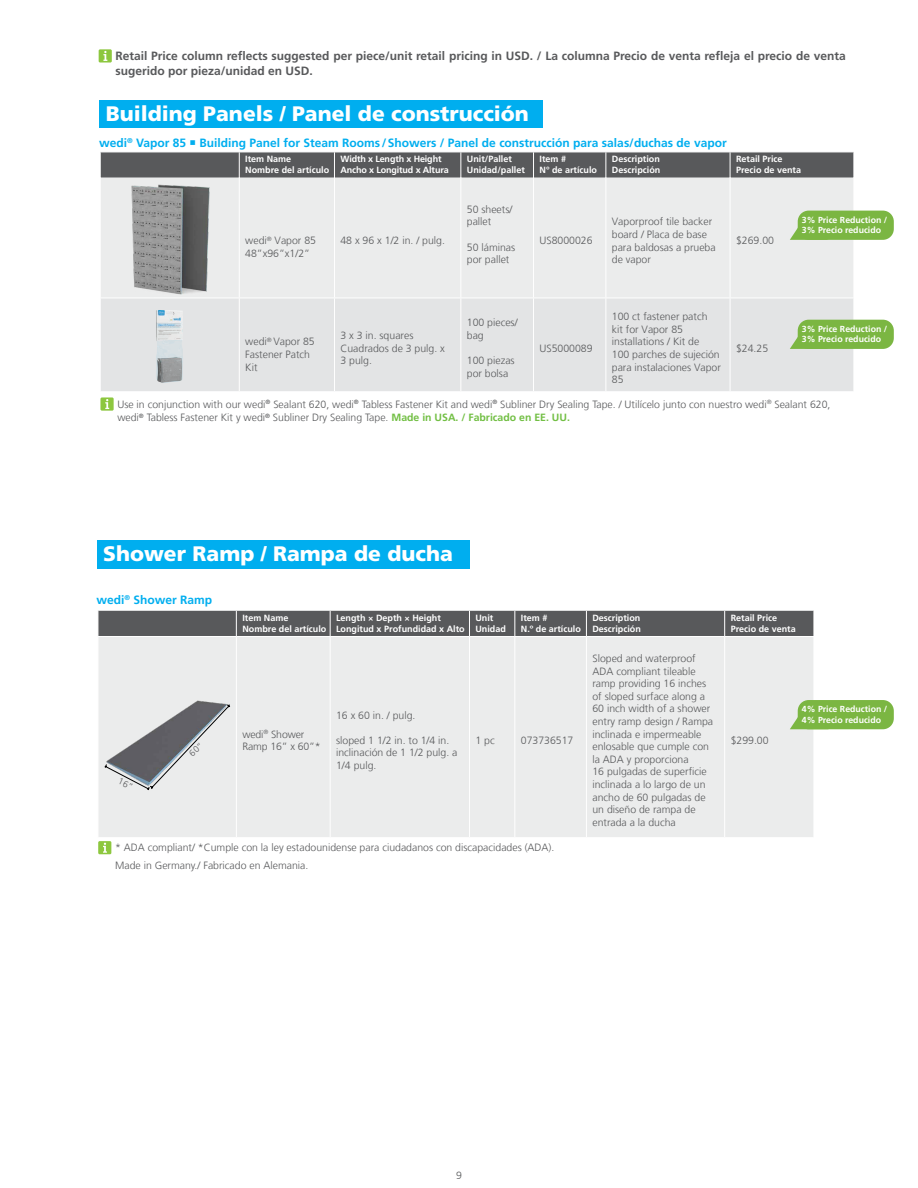
<style>
.page{position:relative;width:918px;height:1188px;background:#fff}
.page>*{position:absolute;margin:0;border:0;box-sizing:border-box;transform-origin:0 0}
.t1{font:900 21px "Frutiger LT Com";color:#fff}
.t2{font:700 12px/15px "Frutiger LT Com";color:#58595b}
.t3{font:700 12px "Frutiger LT Com";color:#00aeef}
.t4{font:300 10.5px/12.6px "Frutiger LT Com";color:#58595b}
.t5{font:700 9px/10.8px "Frutiger LT Com";color:#fff}
.t6{font:700 8.7px/10.5px "Frutiger LT Com";color:#fff}
.s1{font-weight:700;color:#72bf44}
</style>
<div class="page">
<div style="left:256px;top:178px;width:598px;height:119px;background:#ebecec"></div>
<div style="left:101px;top:299px;width:753px;height:92px;background:#e3e4e5"></div>
<hr style="left:240px;top:177px;width:94px;height:1px;background:#58595b">
<hr style="left:335px;top:177px;width:125px;height:1px;background:#58595b">
<hr style="left:461px;top:177px;width:72px;height:1px;background:#58595b">
<hr style="left:534px;top:177px;width:72px;height:1px;background:#58595b">
<hr style="left:606px;top:177px;width:124px;height:1px;background:#58595b">
<hr style="left:730px;top:177px;width:124px;height:1px;background:#58595b">
<div style="left:100px;top:152px;width:754px;height:25px;background:#58595b"></div>
<hr style="left:334px;top:177px;width:1px;height:121px;background:#fff">
<hr style="left:460px;top:177px;width:1px;height:121px;background:#fff">
<hr style="left:533px;top:177px;width:1px;height:121px;background:#fff">
<hr style="left:606px;top:177px;width:1px;height:121px;background:#fff">
<hr style="left:730px;top:177px;width:1px;height:121px;background:#fff">
<hr style="left:239px;top:298px;width:1px;height:93px;background:#fff">
<hr style="left:334px;top:298px;width:1px;height:93px;background:#fff">
<hr style="left:460px;top:298px;width:1px;height:93px;background:#fff">
<hr style="left:533px;top:298px;width:1px;height:93px;background:#fff">
<hr style="left:606px;top:298px;width:1px;height:93px;background:#fff">
<hr style="left:730px;top:298px;width:1px;height:93px;background:#fff">
<img style="left:100px;top:177px;width:156px;height:121px">
<div style="left:100px;top:397px;width:14px;height:14px;background:#8dc73f"></div>
<svg style="left:105px;top:399px;width:4px;height:10px"></svg>
<img style="left:130px;top:307px;width:82px;height:82px">
<div style="left:99px;top:100px;width:444px;height:28px;background:#00aeef"></div>
<div style="left:99px;top:49px;width:13px;height:14px;background:#8dc73f"></div>
<svg style="left:103px;top:51px;width:4px;height:10px"></svg>
<div style="left:99px;top:637px;width:715px;height:200px;background:#ebecec"></div>
<hr style="left:236px;top:637px;width:1px;height:200px;background:#fff">
<hr style="left:330px;top:637px;width:1px;height:200px;background:#fff">
<hr style="left:469px;top:637px;width:1px;height:200px;background:#fff">
<hr style="left:514px;top:637px;width:1px;height:200px;background:#fff">
<div style="left:98px;top:610px;width:716px;height:26px;background:#58595b"></div>
<hr style="left:586px;top:637px;width:1px;height:200px;background:#fff">
<hr style="left:724px;top:637px;width:1px;height:200px;background:#fff">
<div style="left:98px;top:841px;width:13px;height:13px;background:#8dc73f"></div>
<svg style="left:103px;top:843px;width:4px;height:10px"></svg>
<img style="left:100px;top:700px;width:132px;height:92px">
<div style="left:97px;top:540px;width:372px;height:28px;background:#00aeef"></div>
<svg style="left:790px;top:227px;width:16px;height:13px"></svg>
<div style="left:798px;top:211px;width:96px;height:29px;background:#7bb642;border-radius:11px"></div>
<svg style="left:790px;top:336px;width:16px;height:13px"></svg>
<div style="left:798px;top:320px;width:96px;height:29px;background:#7bb642;border-radius:11px"></div>
<svg style="left:790px;top:717px;width:16px;height:12px"></svg>
<div style="left:798px;top:700px;width:96px;height:29px;background:#7bb642;border-radius:11px"></div>
<svg style="left:105px;top:704px;width:125px;height:86px;background:#b7b8ba"></svg>
<p class="t2" style="left:116px;top:49px;width:732px">Retail Price column reflects suggested per piece/unit retail pricing in USD. / La columna Precio de venta refleja el precio de venta sugerido por pieza/unidad en USD.</p>
<h1 class="t1" style="left:106px;top:101px;width:425px">Building Panels / Panel de construcción</h1>
<p class="t3" style="left:99px;top:135px;width:629px">wedi<sup>®</sup> Vapor 85 ○ Building Panel for Steam Rooms /Showers / Panel de construcción para salas/duchas de vapor</p>
<p class="t5" style="left:245px;top:154px;width:86px">Item Name<br>Nombre del artículo</p>
<p class="t5" style="left:340px;top:154px;width:110px">Width x Length x Height<br>Ancho x Longitud x Altura</p>
<p class="t5" style="left:467px;top:154px;width:60px">Unit/Pallet<br>Unidad/pallet</p>
<p class="t5" style="left:540px;top:154px;width:59px">Item #<br>N° de artículo</p>
<p class="t5" style="left:612px;top:154px;width:50px">Description<br>Descripción</p>
<p class="t5" style="left:736px;top:154px;width:67px">Retail Price<br>Precio de venta</p>
<p class="t4" style="left:245px;top:234px;width:72px">wedi<sup>®</sup> Vapor 85<br>48”x96”x1/2”</p>
<p class="t4" style="left:340px;top:234px;width:106px">48 x 96 x 1/2 in. / pulg.</p>
<p class="t4" style="left:245px;top:335px;width:71px">wedi<sup>®</sup> Vapor 85<br>Fastener Patch<br>Kit</p>
<p class="t4" style="left:340px;top:329px;width:106px">3 x 3 in. squares<br>Cuadrados de 3 pulg. x<br>3 pulg.</p>
<p class="t4" style="left:467px;top:203px;width:47px">50 sheets/ pallet</p>
<p class="t4" style="left:467px;top:241px;width:50px">50 láminas por pallet</p>
<p class="t4" style="left:467px;top:317px;width:52px">100 pieces/ bag</p>
<p class="t4" style="left:467px;top:354px;width:49px">100 piezas por bolsa</p>
<p class="t4" style="left:540px;top:234px;width:55px">US8000026</p>
<p class="t4" style="left:540px;top:342px;width:55px">US5000089</p>
<p class="t4" style="left:612px;top:215px;width:105px">Vaporproof tile backer board / Placa de base para baldosas a prueba de vapor</p>
<p class="t4" style="left:736px;top:234px;width:39px">$269.00</p>
<p class="t4" style="left:612px;top:310px;width:111px">100 ct fastener patch kit for Vapor 85 installations / Kit de<br>100 parches de sujeción para instalaciones Vapor<br>85</p>
<p class="t4" style="left:736px;top:342px;width:34px">$24.25</p>
<p class="t6" style="left:802px;top:215px;width:87px">3% Price Reduction /<br>3% Precio reducido</p>
<p class="t6" style="left:802px;top:324px;width:87px">3% Price Reduction /<br>3% Precio reducido</p>
<p class="t4" style="left:117px;top:397px;width:715px;line-height:13.5px">Use in conjunction with our wedi<sup>®</sup> Sealant 620, wedi<sup>®</sup> Tabless Fastener Kit and wedi<sup>®</sup> Subliner Dry Sealing Tape. / Utilícelo junto con nuestro wedi<sup>®</sup> Sealant 620, wedi<sup>®</sup> Tabless Fastener Kit y wedi<sup>®</sup> Subliner Dry Sealing Tape. <span class="s1">Made in USA. / Fabricado en EE. UU.</span></p>
<h1 class="t1" style="left:103px;top:541px;width:351px">Shower Ramp / Rampa de ducha</h1>
<p class="t3" style="left:96px;top:592px;width:117px">wedi<sup>®</sup> Shower Ramp</p>
<p class="t5" style="left:242px;top:613px;width:86px">Item Name<br>Nombre del artículo</p>
<p class="t5" style="left:336px;top:613px;width:130px">Length × Depth × Height<br>Longitud x Profundidad x Alto</p>
<p class="t5" style="left:475px;top:613px;width:32px">Unit<br>Unidad</p>
<p class="t5" style="left:521px;top:613px;width:62px">Item #<br>N.º de artículo</p>
<p class="t5" style="left:592px;top:613px;width:50px">Description<br>Descripción</p>
<p class="t5" style="left:731px;top:613px;width:67px">Retail Price<br>Precio de venta</p>
<p class="t4" style="left:242px;top:728px;width:80px">wedi<sup>®</sup> Shower<br>Ramp 16” x 60”*</p>
<p class="t4" style="left:336px;top:709px;width:81px">16 x 60 in. / pulg.</p>
<p class="t4" style="left:336px;top:734px;width:123px">sloped 1 1/2 in. to 1/4 in. inclinación de 1 1/2 pulg. a<br>1/4 pulg.</p>
<p class="t4" style="left:475px;top:734px;width:21px">1 pc</p>
<p class="t4" style="left:521px;top:734px;width:54px">073736517</p>
<p class="t4" style="left:592px;top:652px;width:122px">Sloped and waterproof<br>ADA compliant tileable ramp providing 16 inches of sloped surface along a<br>60 inch width of a shower entry ramp design / Rampa inclinada e impermeable enlosable que cumple con la ADA y proporciona<br>16 pulgadas de superficie inclinada a lo largo de un ancho de 60 pulgadas de un diseño de rampa de entrada a la ducha</p>
<p class="t4" style="left:731px;top:734px;width:39px">$299.00</p>
<p class="t6" style="left:802px;top:704px;width:87px">4% Price Reduction /<br>4% Precio reducido</p>
<p class="t4" style="left:115px;top:839px;width:441px;line-height:18px">* ADA compliant/ *Cumple con la ley estadounidense para ciudadanos con discapacidades (ADA).<br>Made in Germany./ Fabricado en Alemania.</p>
<p class="t4" style="left:456px;top:1169px;width:7px">9</p>
</div>
